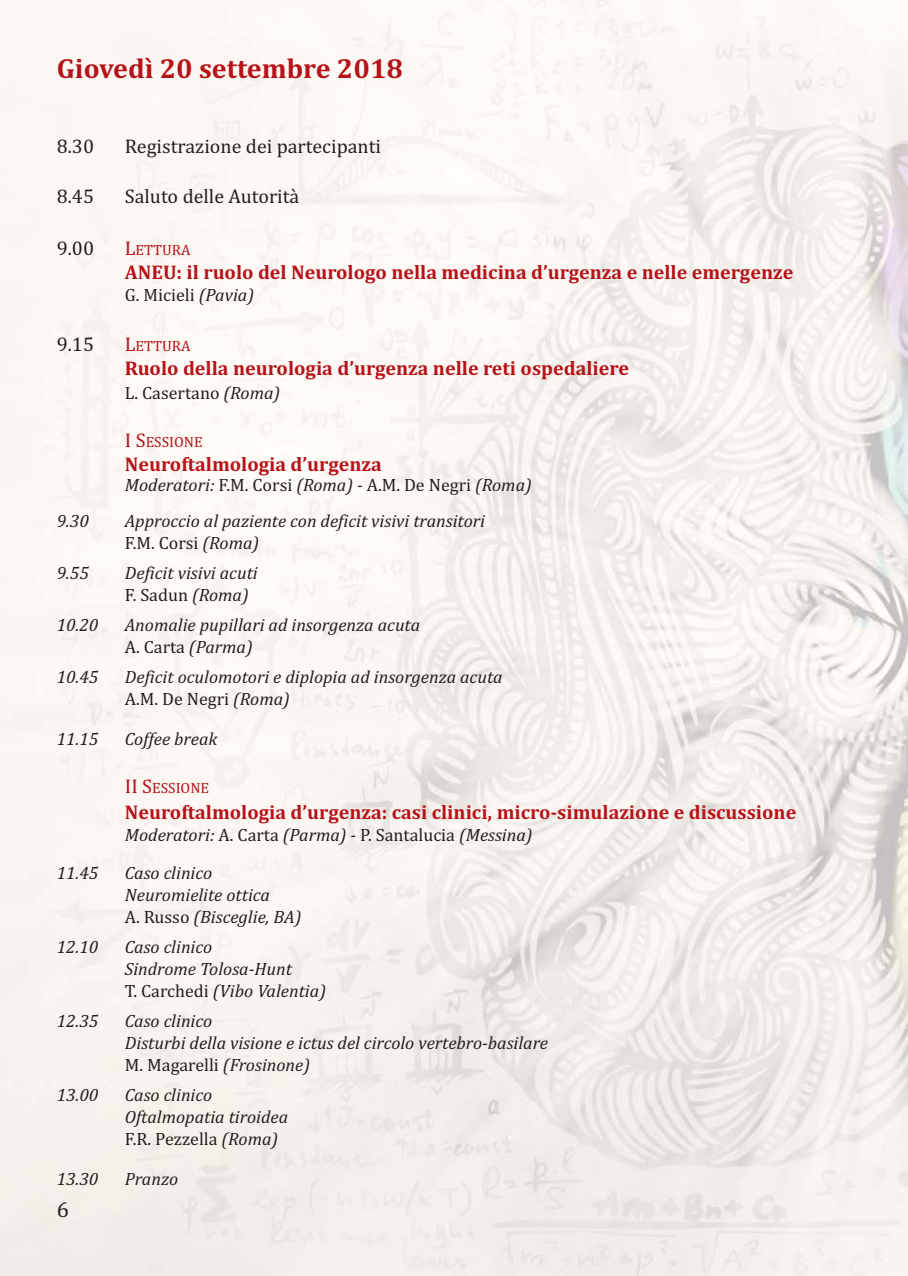
<style>
.page{position:relative;width:908px;height:1276px;background:#fff}
.page>*{position:absolute;margin:0;border:0;box-sizing:border-box;transform-origin:0 0}
.t1{font:700 28px "Cambria";color:#b61218}
.t2{font:22px "Cambria";color:#231f20}
.t3{font:700 20px "Cambria";color:#b61218}
.t4{font:20px "Cambria";color:#231f20}
.t5{font:italic 18px/22px "Cambria";color:#231f20}
.t6{font:18px "Cambria";color:#231f20}
.t7{font:15px "Cambria";color:#b61218}
.s1{font-size:20px}
.s2{font-style:italic}
.s3{font-style:normal}
</style>
<div class="page">
<img style="left:0;top:0;width:907px;height:1276px">
<h1 class="t1" style="left:57px;top:59px;width:348px">Giovedì 20 settembre 2018</h1>
<p class="t4" style="left:57px;top:138px;width:39px">8.30</p>
<p class="t4" style="left:125px;top:138px;width:257px">Registrazione dei partecipanti</p>
<p class="t4" style="left:57px;top:188px;width:39px">8.45</p>
<p class="t4" style="left:125px;top:188px;width:176px">Saluto delle Autorità</p>
<p class="t4" style="left:57px;top:240px;width:39px">9.00</p>
<p class="t7" style="left:125px;top:244px;width:67px"><span class="s1">L</span>ETTURA</p>
<p class="t3" style="left:125px;top:264px;width:669px">ANEU: il ruolo del Neurologo nella medicina d’urgenza e nelle emergenze</p>
<p class="t6" style="left:125px;top:288px;width:131px">G. Micieli <span class="s2">(Pavia)</span></p>
<p class="t4" style="left:57px;top:336px;width:39px">9.15</p>
<p class="t7" style="left:125px;top:340px;width:67px"><span class="s1">L</span>ETTURA</p>
<p class="t3" style="left:125px;top:360px;width:505px">Ruolo della neurologia d’urgenza nelle reti ospedaliere</p>
<p class="t6" style="left:125px;top:386px;width:157px">L. Casertano <span class="s2">(Roma)</span></p>
<p class="t7" style="left:125px;top:436px;width:79px"><span class="s1">I S</span>ESSIONE</p>
<p class="t3" style="left:125px;top:456px;width:258px">Neuroftalmologia d’urgenza</p>
<p class="t5" style="left:125px;top:475px;width:408px">Moderatori: <span class="s3">F.M. Corsi</span> (Roma) - <span class="s3">A.M. De Negri</span> (Roma)</p>
<p class="t5" style="left:57px;top:511px;width:34px">9.30</p>
<p class="t5" style="left:125px;top:511px;width:361px">Approccio al paziente con deficit visivi transitori<br><span class="s3">F.M. Corsi</span> (Roma)</p>
<p class="t5" style="left:57px;top:563px;width:34px">9.55</p>
<p class="t5" style="left:125px;top:563px;width:134px">Deficit visivi acuti<br><span class="s3">F. Sadun</span> (Roma)</p>
<p class="t5" style="left:57px;top:615px;width:43px">10.20</p>
<p class="t5" style="left:125px;top:615px;width:297px">Anomalie pupillari ad insorgenza acuta<br><span class="s3">A. Carta</span> (Parma)</p>
<p class="t5" style="left:57px;top:667px;width:43px">10.45</p>
<p class="t5" style="left:125px;top:667px;width:379px">Deficit oculomotori e diplopia ad insorgenza acuta<br><span class="s3">A.M. De Negri</span> (Roma)</p>
<p class="t5" style="left:57px;top:729px;width:43px">11.15</p>
<p class="t5" style="left:125px;top:729px;width:94px">Coffee break</p>
<p class="t7" style="left:125px;top:782px;width:86px"><span class="s1">II S</span>ESSIONE</p>
<p class="t3" style="left:125px;top:804px;width:672px">Neuroftalmologia d’urgenza: casi clinici, micro-simulazione e discussione</p>
<p class="t5" style="left:125px;top:825px;width:409px">Moderatori: <span class="s3">A. Carta</span> (Parma) - <span class="s3">P. Santalucia</span> (Messina)</p>
<p class="t5" style="left:57px;top:863px;width:43px">11.45</p>
<p class="t5" style="left:125px;top:863px;width:178px">Caso clinico<br>Neuromielite ottica<br><span class="s3">A. Russo</span> (Bisceglie, BA)</p>
<p class="t5" style="left:57px;top:937px;width:43px">12.10</p>
<p class="t5" style="left:125px;top:937px;width:203px">Caso clinico<br>Sindrome Tolosa-Hunt<br><span class="s3">T. Carchedi</span> (Vibo Valentia)</p>
<p class="t5" style="left:57px;top:1011px;width:43px">12.35</p>
<p class="t5" style="left:125px;top:1011px;width:424px">Caso clinico<br>Disturbi della visione e ictus del circolo vertebro-basilare<br><span class="s3">M. Magarelli</span> (Frosinone)</p>
<p class="t5" style="left:57px;top:1085px;width:43px">13.00</p>
<p class="t5" style="left:125px;top:1085px;width:165px">Caso clinico<br>Oftalmopatia tiroidea<br><span class="s3">F.R. Pezzella</span> (Roma)</p>
<p class="t5" style="left:57px;top:1169px;width:43px">13.30</p>
<p class="t5" style="left:125px;top:1169px;width:55px">Pranzo</p>
<p class="t2" style="left:57px;top:1201px;width:14px">6</p>
</div>
